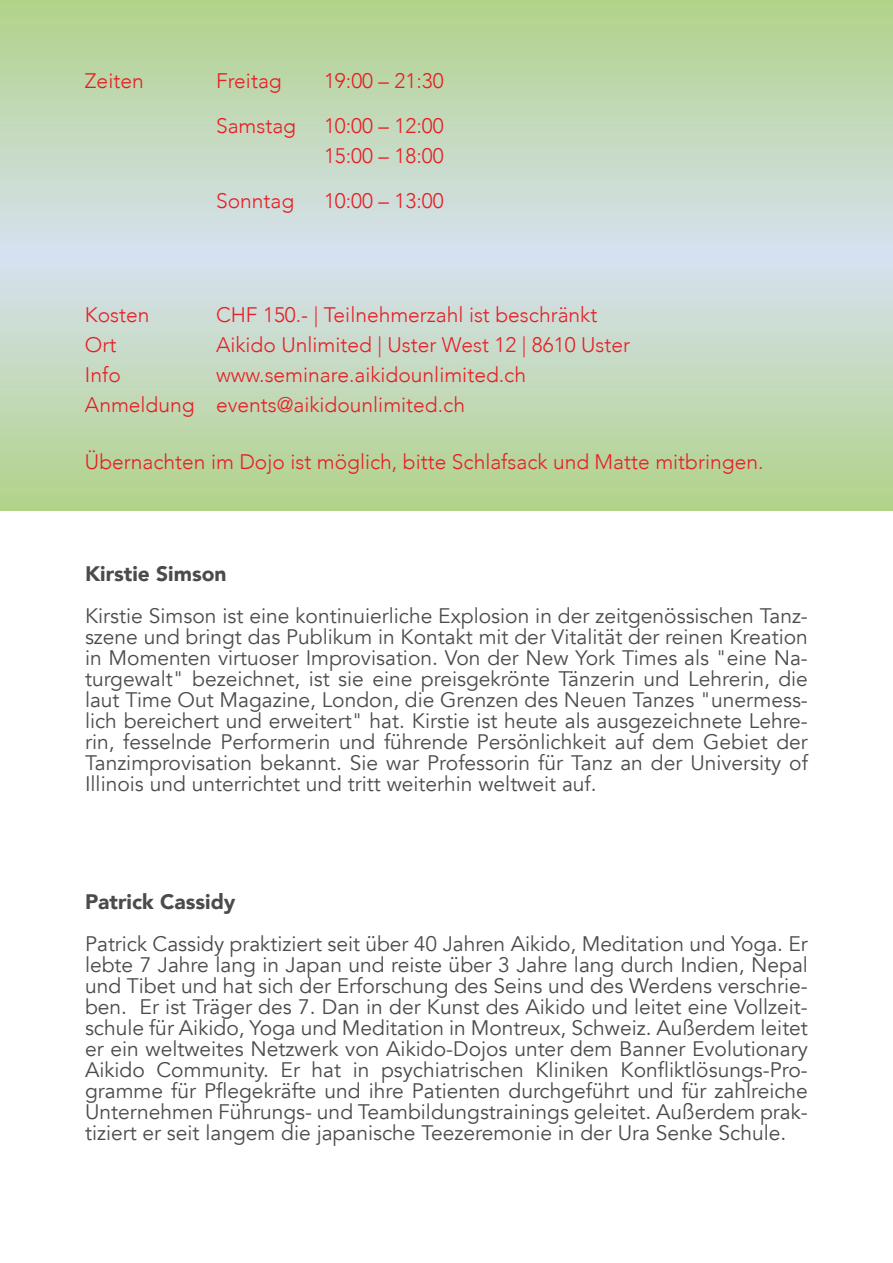
<style>
.page{position:relative;width:893px;height:1263px;background:#fff}
.page>*{position:absolute;margin:0;border:0;box-sizing:border-box;transform-origin:0 0}
.t1{font:21px/21px "Avenir";color:#4d4b4a;text-align:justify}
.t2{font:21px/21px "Avenir";color:#4e4c4b;text-align:justify}
.t3{font:300 21px/30px "Avenir";color:#e71e24}
.t4{font:900 21px "Avenir";color:#4d4b4a}
</style>
<div class="page">
<div style="left:0;top:0;width:893px;height:255px;background:linear-gradient(to bottom,#b1d288,#d6e1f0)"></div>
<div style="left:0;top:255px;width:893px;height:255px;background:linear-gradient(to bottom,#d6e1f1,#b1d389)"></div>
<p class="t3" style="left:85px;top:66px;width:60px">Zeiten</p>
<p class="t3" style="left:216px;top:66px;width:67px">Freitag</p>
<p class="t3" style="left:324px;top:66px;width:121px">19:00 – 21:30</p>
<p class="t3" style="left:216px;top:111px;width:82px">Samstag</p>
<p class="t3" style="left:324px;top:111px;width:121px">10:00 – 12:00<br>15:00 – 18:00</p>
<p class="t3" style="left:216px;top:186px;width:80px">Sonntag</p>
<p class="t3" style="left:324px;top:186px;width:121px">10:00 – 13:00</p>
<p class="t3" style="left:85px;top:300px;width:66px">Kosten</p>
<p class="t3" style="left:216px;top:300px;width:383px">CHF 150.- | Teilnehmerzahl ist beschränkt</p>
<p class="t3" style="left:85px;top:330px;width:33px">Ort</p>
<p class="t3" style="left:216px;top:330px;width:415px">Aikido Unlimited | Uster West 12 | 8610 Uster</p>
<p class="t3" style="left:85px;top:360px;width:37px">Info</p>
<p class="t3" style="left:85px;top:360px;width:443px;text-indent:131px">www.seminare.aikidounlimited.ch<br>Anmeldung events@aikidounlimited.ch</p>
<p class="t3" style="left:85px;top:447px;width:680px">Übernachten im Dojo ist möglich, bitte Schlafsack und Matte mitbringen.</p>
<p class="t4" style="left:85px;top:560px;width:143px">Kirstie Simson</p>
<p class="t2" style="left:85px;top:605px;width:724px">Kirstie Simson ist eine kontinuierliche Explosion in der zeitgenössischen Tanz&shy;szene und bringt das Publikum in Kontakt mit der Vitalität der reinen Kreation in Momenten virtuoser Improvisation. Von der New York Times als "eine Na&shy;turgewalt" bezeichnet, ist sie eine preisgekrönte Tänzerin und Lehrerin, die laut Time Out Magazine, London, die Grenzen des Neuen Tanzes "unermess&shy;lich bereichert und erweitert" hat. Kirstie ist heute als ausgezeichnete Lehre&shy;rin, fesselnde Performerin und führende Persönlichkeit auf dem Gebiet der Tanzimprovisation bekannt. Sie war Professorin für Tanz an der University of Illinois und unterrichtet und tritt weiterhin weltweit auf.</p>
<p class="t4" style="left:85px;top:888px;width:152px">Patrick Cassidy</p>
<p class="t1" style="left:85px;top:933px;width:724px">Patrick Cassidy praktiziert seit über 40 Jahren Aikido, Meditation und Yoga. Er lebte 7 Jahre lang in Japan und reiste über 3 Jahre lang durch Indien, Nepal und Tibet und hat sich der Erforschung des Seins und des Werdens verschrie&shy;ben. Er ist Träger des 7. Dan in der Kunst des Aikido und leitet eine Vollzeit&shy;schule für Aikido, Yoga und Meditation in Montreux, Schweiz. Außerdem leitet er ein weltweites Netzwerk von Aikido-Dojos unter dem Banner Evolutionary Aikido Community. Er hat in psychiatrischen Kliniken Konfliktlösungs-Pro&shy;gramme für Pflegekräfte und ihre Patienten durchgeführt und für zahlreiche Unternehmen Führungs- und Teambildungstrainings geleitet. Außerdem prak&shy;tiziert er seit langem die japanische Teezeremonie in der Ura Senke Schule.</p>
</div>
